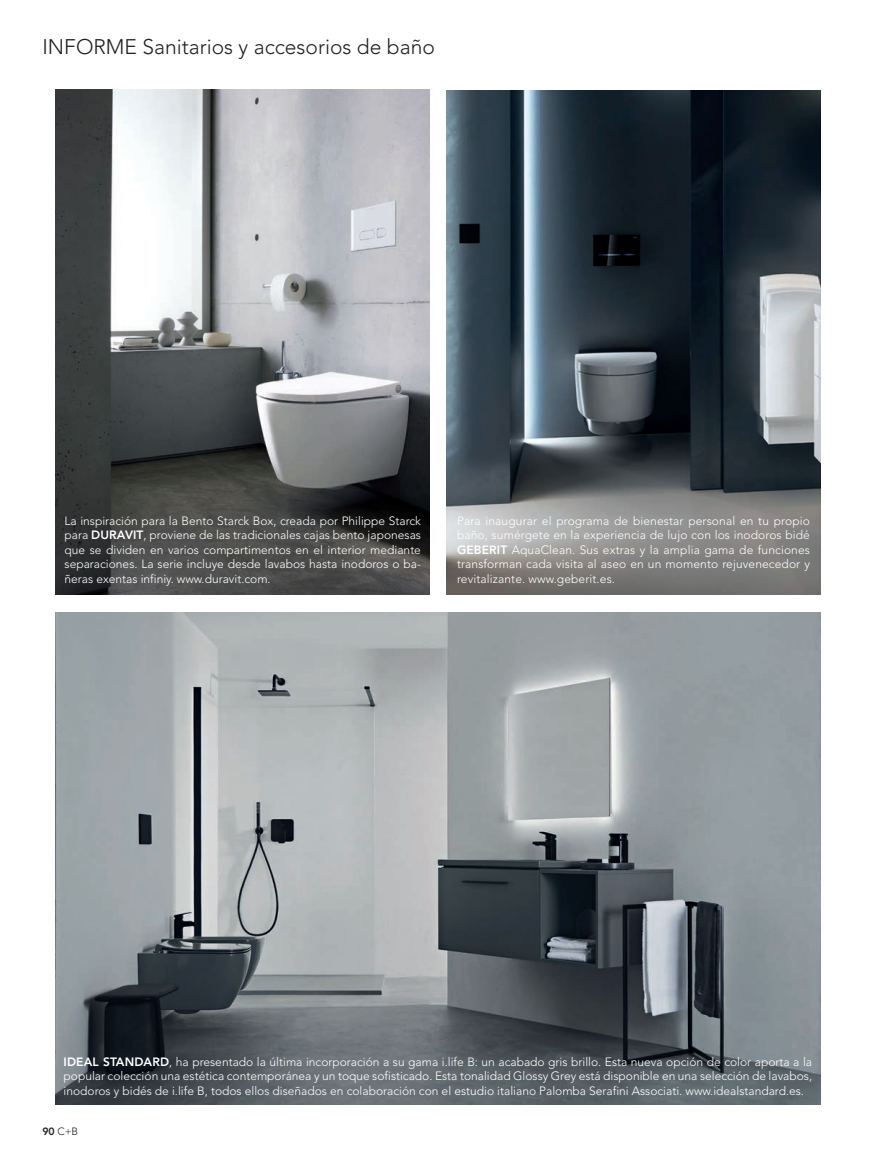
<style>
.page{position:relative;width:876px;height:1161px;background:#fff}
.page>*{position:absolute;margin:0;border:0;box-sizing:border-box;transform-origin:0 0}
.t1{font:300 21px "Avenir LT Std";color:#231f20}
.t2{font:300 12px/14.4px "Avenir LT Std";color:#fff;text-align:justify}
.t3{font:300 10.5px "Avenir LT Std";color:#231f20}
.s1{font-weight:800}
</style>
<div class="page">
<img style="left:55px;top:612px;width:766px;height:492px">
<img style="left:55px;top:90px;width:375px;height:504px">
<img style="left:447px;top:90px;width:374px;height:504px">
<h1 class="t1" style="left:43px;top:34px;width:394px">INFORME Sanitarios y accesorios de baño</h1>
<p class="t2" style="left:65px;top:514px;width:358px">La inspiración para la Bento Starck Box, creada por Philippe Starck para <span class="s1">DURAVIT</span>, proviene de las tradicionales cajas bento japonesas que se dividen en varios compartimentos en el interior mediante separaciones. La serie incluye desde lavabos hasta inodoros o ba&shy;ñeras exentas infiniy. www.duravit.com.</p>
<p class="t2" style="left:457px;top:514px;width:354px">Para inaugurar el programa de bienestar personal en tu propio baño, sumérgete en la experiencia de lujo con los inodoros bidé <span class="s1">GEBERIT</span> AquaClean. Sus extras y la amplia gama de funciones transforman cada visita al aseo en un momento rejuvenecedor y revitalizante. www.geberit.es.</p>
<p class="t2" style="left:64px;top:1054px;width:750px"><span class="s1">IDEAL STANDARD</span>, ha presentado la última incorporación a su gama i.life B: un acabado gris brillo. Esta nueva opción de color aporta a la popular colección una estética contemporánea y un toque sofisticado. Esta tonalidad Glossy Grey está disponible en una selección de lavabos, inodoros y bidés de i.life B, todos ellos diseñados en colaboración con el estudio italiano Palomba Serafini Associati. www.idealstandard.es.</p>
<p class="t3" style="left:43px;top:1125px;width:37px"><span class="s1">90</span> C+B</p>
</div>
